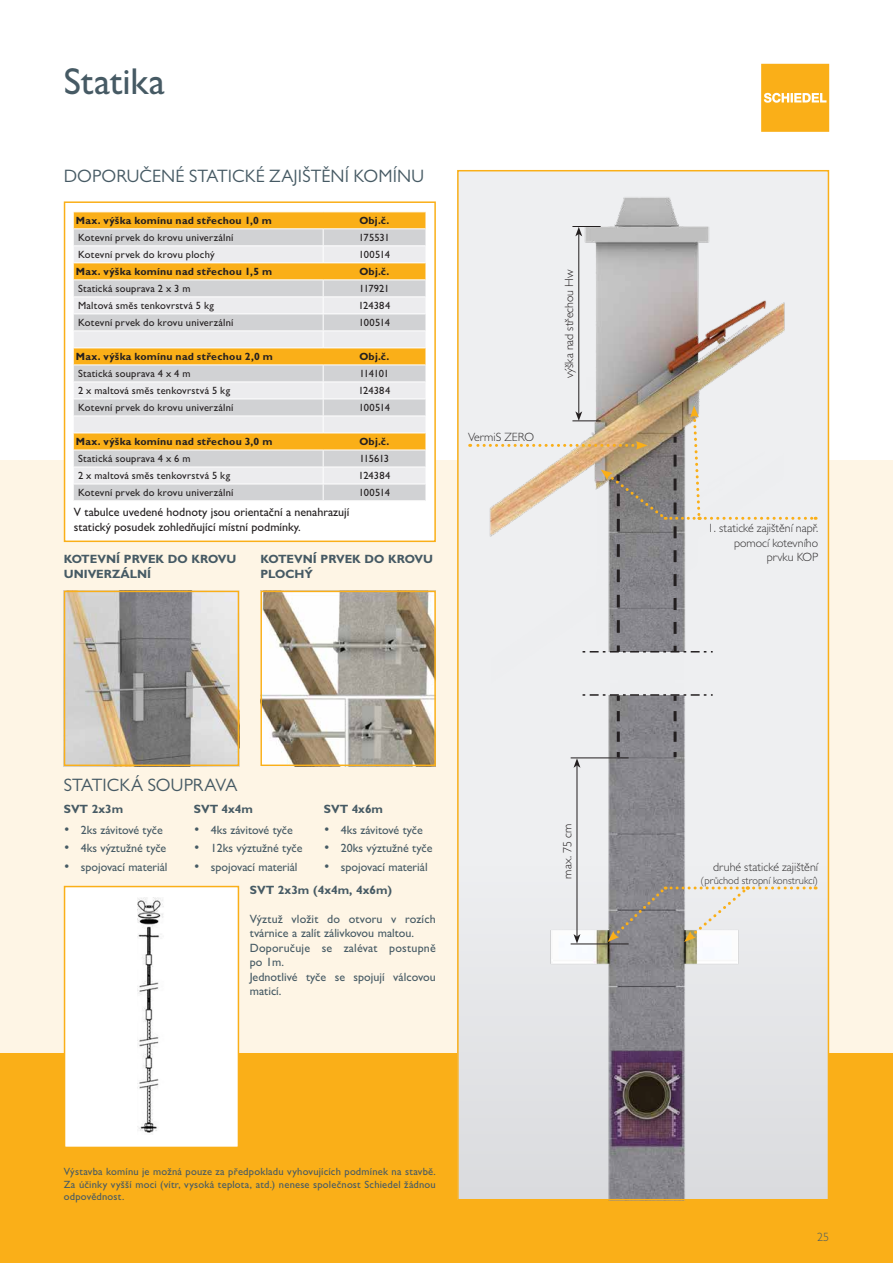
<style>
.page{position:relative;width:893px;height:1263px;background:#fff}
.page>*{position:absolute;margin:0;border:0;box-sizing:border-box;transform-origin:0 0}
.t1{font:500 37.5px "Gill Sans MT Pro";letter-spacing:-.005em;color:#465a64}
.t2{font:18px "Gill Sans MT Pro";letter-spacing:.005em;color:#465a64}
.t3{font:500 12px/14.4px "Gill Sans MT Pro";color:#465a64}
.t4{font:700 12px/14.4px "Gill Sans MT Pro";color:#465a64}
.t5{font:500 12px/14.4px "Gill Sans MT Pro";color:#231f20}
.t6{font:300 12px/14.4px "Gill Sans MT Pro";color:#312f30;text-align:right}
.t7{font:300 12px "Gill Sans MT Pro";color:#231f20}
.t8{font:300 12px "Gill Sans MT Pro";color:#465a64}
.t9{font:500 10.5px "Gill Sans MT Pro";letter-spacing:.02em;color:#231f20}
.t10{font:500 10.5px/12.6px "Gill Sans MT Pro";letter-spacing:.02em;color:#465a64;text-align:justify}
.t11{font:700 10.5px "Gill Sans MT Pro";letter-spacing:.02em;color:#231f20}
.t12{font:300 10.5px "Gill Sans MT Pro";color:#312f30}
.s1{font-weight:400;font-size:14.25px}
</style>
<div class="page">
<div style="left:0;top:1052px;width:893px;height:211px;background:#faaf18"></div>
<div style="left:0;top:460px;width:893px;height:592px;background:#fef5e5"></div>
<svg style="left:761px;top:64px;width:68px;height:68px;background:#fab52a"></svg>
<div style="left:65px;top:202px;width:370px;height:339px;background:#fff"></div>
<div style="left:74px;top:212px;width:351px;height:16px;background:#faaf18"></div>
<div style="left:74px;top:229px;width:351px;height:271px;background:#d1d2d4"></div>
<svg style="left:74px;top:246px;width:351px;height:238px;background:#e6d7b9"></svg>
<hr style="left:74px;top:245px;width:249px;height:1px;background:#fff">
<hr style="left:323px;top:245px;width:102px;height:1px;background:#fff">
<hr style="left:74px;top:262px;width:249px;height:1px;background:#fff">
<hr style="left:323px;top:262px;width:102px;height:1px;background:#fff">
<hr style="left:74px;top:279px;width:249px;height:1px;background:#fff">
<hr style="left:323px;top:279px;width:102px;height:1px;background:#fff">
<hr style="left:74px;top:296px;width:249px;height:1px;background:#fff">
<hr style="left:323px;top:296px;width:102px;height:1px;background:#fff">
<hr style="left:74px;top:313px;width:249px;height:1px;background:#fff">
<hr style="left:323px;top:313px;width:102px;height:1px;background:#fff">
<hr style="left:74px;top:330px;width:249px;height:1px;background:#fff">
<hr style="left:323px;top:330px;width:102px;height:1px;background:#fff">
<hr style="left:74px;top:348px;width:249px;height:1px;background:#fff">
<hr style="left:323px;top:348px;width:102px;height:1px;background:#fff">
<hr style="left:74px;top:365px;width:249px;height:1px;background:#fff">
<hr style="left:323px;top:365px;width:102px;height:1px;background:#fff">
<hr style="left:74px;top:382px;width:249px;height:1px;background:#fff">
<hr style="left:323px;top:382px;width:102px;height:1px;background:#fff">
<hr style="left:74px;top:399px;width:249px;height:1px;background:#fff">
<hr style="left:323px;top:399px;width:102px;height:1px;background:#fff">
<hr style="left:74px;top:416px;width:249px;height:1px;background:#fff">
<hr style="left:323px;top:416px;width:102px;height:1px;background:#fff">
<hr style="left:74px;top:433px;width:249px;height:1px;background:#fff">
<hr style="left:323px;top:433px;width:102px;height:1px;background:#fff">
<hr style="left:74px;top:450px;width:249px;height:1px;background:#fff">
<hr style="left:323px;top:450px;width:102px;height:1px;background:#fff">
<hr style="left:74px;top:467px;width:249px;height:1px;background:#fff">
<hr style="left:323px;top:467px;width:102px;height:1px;background:#fff">
<hr style="left:74px;top:484px;width:249px;height:1px;background:#fff">
<hr style="left:323px;top:484px;width:102px;height:1px;background:#fff">
<svg style="left:323px;top:229px;width:1px;height:33px"></svg>
<svg style="left:323px;top:280px;width:1px;height:68px"></svg>
<svg style="left:323px;top:365px;width:1px;height:68px"></svg>
<svg style="left:323px;top:450px;width:1px;height:50px"></svg>
<div style="left:64px;top:201px;width:372px;height:341px;border:2px solid #faaf18"></div>
<img style="left:460px;top:268px;width:366px;height:929px">
<div style="left:457px;top:170px;width:372px;height:1030px;border:2px solid #faaf18"></div>
<img style="left:67px;top:594px;width:169px;height:169px">
<div style="left:64px;top:591px;width:175px;height:175px;border:2px solid #faaf18"></div>
<img style="left:263px;top:594px;width:170px;height:169px">
<div style="left:260px;top:591px;width:176px;height:175px;border:2px solid #faaf18"></div>
<div style="left:65px;top:886px;width:173px;height:261px;background:#fff"></div>
<img style="left:137px;top:898px;width:27px;height:235px">
<div style="left:64px;top:886px;width:175px;height:262px;border:2px solid #faaf18"></div>
<img style="left:466px;top:179px;width:329px;height:473px">
<svg style="left:617px;top:711px;width:3px;height:46px"></svg>
<svg style="left:583px;top:694px;width:130px;height:7px"></svg>
<svg style="left:674px;top:711px;width:3px;height:46px"></svg>
<hr style="left:571px;top:943px;width:58px;height:1px;background:#231f20">
<hr style="left:577px;top:765px;width:1px;height:171px;background:#231f20">
<svg style="left:573px;top:758px;width:7px;height:10px"></svg>
<svg style="left:573px;top:934px;width:7px;height:9px"></svg>
<hr style="left:571px;top:757px;width:58px;height:1px;background:#231f20">
<hr style="left:578px;top:234px;width:1px;height:180px;background:#231f20">
<svg style="left:572px;top:226px;width:29px;height:10px"></svg>
<svg style="left:608px;top:886px;width:208px;height:56px;background:#c7c5c2"></svg>
<svg style="left:470px;top:406px;width:346px;height:246px"></svg>
<h1 class="t1" style="left:64px;top:60px;width:103px">Statika</h1>
<h2 class="t2" style="left:64px;top:165px;width:362px">DOPORUČENÉ STATICKÉ ZAJIŠTĚNÍ KOMÍNU</h2>
<p class="t11" style="left:76px;top:214px;width:198px">Max. výška komínu nad střechou 1,0 m</p>
<p class="t11" style="left:359px;top:214px;width:31px">Obj.č.</p>
<p class="t9" style="left:78px;top:231px;width:157px">Kotevní prvek do krovu univerzální</p>
<p class="t9" style="left:359px;top:231px;width:32px">175531</p>
<p class="t9" style="left:78px;top:248px;width:138px">Kotevní prvek do krovu plochý</p>
<p class="t9" style="left:359px;top:248px;width:33px">100514</p>
<p class="t11" style="left:76px;top:265px;width:198px">Max. výška komínu nad střechou 1,5 m</p>
<p class="t11" style="left:359px;top:265px;width:31px">Obj.č.</p>
<p class="t9" style="left:78px;top:282px;width:114px">Statická souprava 2 x 3 m</p>
<p class="t9" style="left:359px;top:282px;width:32px">117921</p>
<p class="t9" style="left:78px;top:299px;width:138px">Maltová směs tenkovrstvá 5 kg</p>
<p class="t9" style="left:358px;top:299px;width:33px">124384</p>
<p class="t9" style="left:78px;top:316px;width:157px">Kotevní prvek do krovu univerzální</p>
<p class="t9" style="left:359px;top:316px;width:33px">100514</p>
<p class="t11" style="left:76px;top:350px;width:198px">Max. výška komínu nad střechou 2,0 m</p>
<p class="t11" style="left:359px;top:350px;width:31px">Obj.č.</p>
<p class="t9" style="left:78px;top:367px;width:114px">Statická souprava 4 x 4 m</p>
<p class="t9" style="left:360px;top:367px;width:31px">114101</p>
<p class="t9" style="left:78px;top:384px;width:154px">2 x maltová směs tenkovrstvá 5 kg</p>
<p class="t9" style="left:358px;top:384px;width:33px">124384</p>
<p class="t9" style="left:78px;top:401px;width:157px">Kotevní prvek do krovu univerzální</p>
<p class="t9" style="left:359px;top:401px;width:33px">100514</p>
<p class="t11" style="left:76px;top:435px;width:198px">Max. výška komínu nad střechou 3,0 m</p>
<p class="t11" style="left:359px;top:435px;width:31px">Obj.č.</p>
<p class="t9" style="left:78px;top:452px;width:114px">Statická souprava 4 x 6 m</p>
<p class="t9" style="left:360px;top:452px;width:31px">115613</p>
<p class="t9" style="left:78px;top:469px;width:154px">2 x maltová směs tenkovrstvá 5 kg</p>
<p class="t9" style="left:358px;top:469px;width:33px">124384</p>
<p class="t9" style="left:78px;top:486px;width:157px">Kotevní prvek do krovu univerzální</p>
<p class="t9" style="left:359px;top:486px;width:33px">100514</p>
<p class="t5" style="left:74px;top:505px;width:277px">V tabulce uvedené hodnoty jsou orientační a nenahrazují statický posudek zohledňující místní podmínky.</p>
<p class="t4" style="left:64px;top:552px;width:174px">KOTEVNÍ PRVEK DO KROVU<br>UNIVERZÁLNÍ</p>
<p class="t4" style="left:260px;top:552px;width:174px">KOTEVNÍ PRVEK DO KROVU<br>PLOCHÝ</p>
<p class="t6" style="left:468px;top:430px;width:67px">VermiS ZERO</p>
<p class="t7" style="left:562px;top:378px;width:110px;rotate:-90deg">výška nad střechou Hw</p>
<h2 class="t2" style="left:64px;top:774px;width:175px">STATICKÁ SOUPRAVA</h2>
<p class="t4" style="left:64px;top:801px;width:61px">SVT 2x3m</p>
<p class="t3" style="left:64px;top:822px;width:101px"><span class="s1">•</span> 2ks závitové tyče</p>
<p class="t3" style="left:64px;top:841px;width:104px"><span class="s1">•</span> 4ks výztužné tyče</p>
<p class="t3" style="left:64px;top:860px;width:105px"><span class="s1">•</span> spojovací materiál</p>
<p class="t4" style="left:194px;top:801px;width:61px">SVT 4x4m</p>
<p class="t3" style="left:194px;top:822px;width:101px"><span class="s1">•</span> 4ks závitové tyče</p>
<p class="t3" style="left:194px;top:841px;width:110px"><span class="s1">•</span> 12ks výztužné tyče</p>
<p class="t3" style="left:194px;top:859px;width:105px"><span class="s1">•</span> spojovací materiál</p>
<p class="t4" style="left:324px;top:801px;width:61px">SVT 4x6m</p>
<p class="t3" style="left:324px;top:822px;width:101px"><span class="s1">•</span> 4ks závitové tyče</p>
<p class="t3" style="left:324px;top:841px;width:110px"><span class="s1">•</span> 20ks výztužné tyče</p>
<p class="t3" style="left:324px;top:859px;width:105px"><span class="s1">•</span> spojovací materiál</p>
<p class="t4" style="left:250px;top:882px;width:144px">SVT 2x3m (4x4m, 4x6m)</p>
<p class="t3" style="left:250px;top:911px;width:188px">Výztuž vložit do otvoru v rozích tvárnice a zalít zálivkovou maltou.<br>Doporučuje se zalévat postupně po 1m.<br>Jednotlivé tyče se spojují válcovou maticí.</p>
<p class="t10" style="left:64px;top:1165px;width:374px">Výstavba komínu je možná pouze za předpokladu vyhovujících podmínek na stavbě.<br>Za účinky vyšší moci (vítr, vysoká teplota, atd.) nenese společnost Schiedel žádnou odpovědnost.</p>
<p class="t7" style="left:560px;top:878px;width:56px;rotate:-90deg">max. 75 cm</p>
<p class="t6" style="left:708px;top:521px;width:112px">1. statické zajištění např. pomocí kotevního prvku KOP</p>
<p class="t6" style="left:713px;top:859px;width:106px">druhé statické zajištění</p>
<p class="t12" style="left:701px;top:874px;width:119px">(průchod stropní konstrukcí)</p>
<p class="t8" style="left:817px;top:1230px;width:14px">25</p>
</div>
